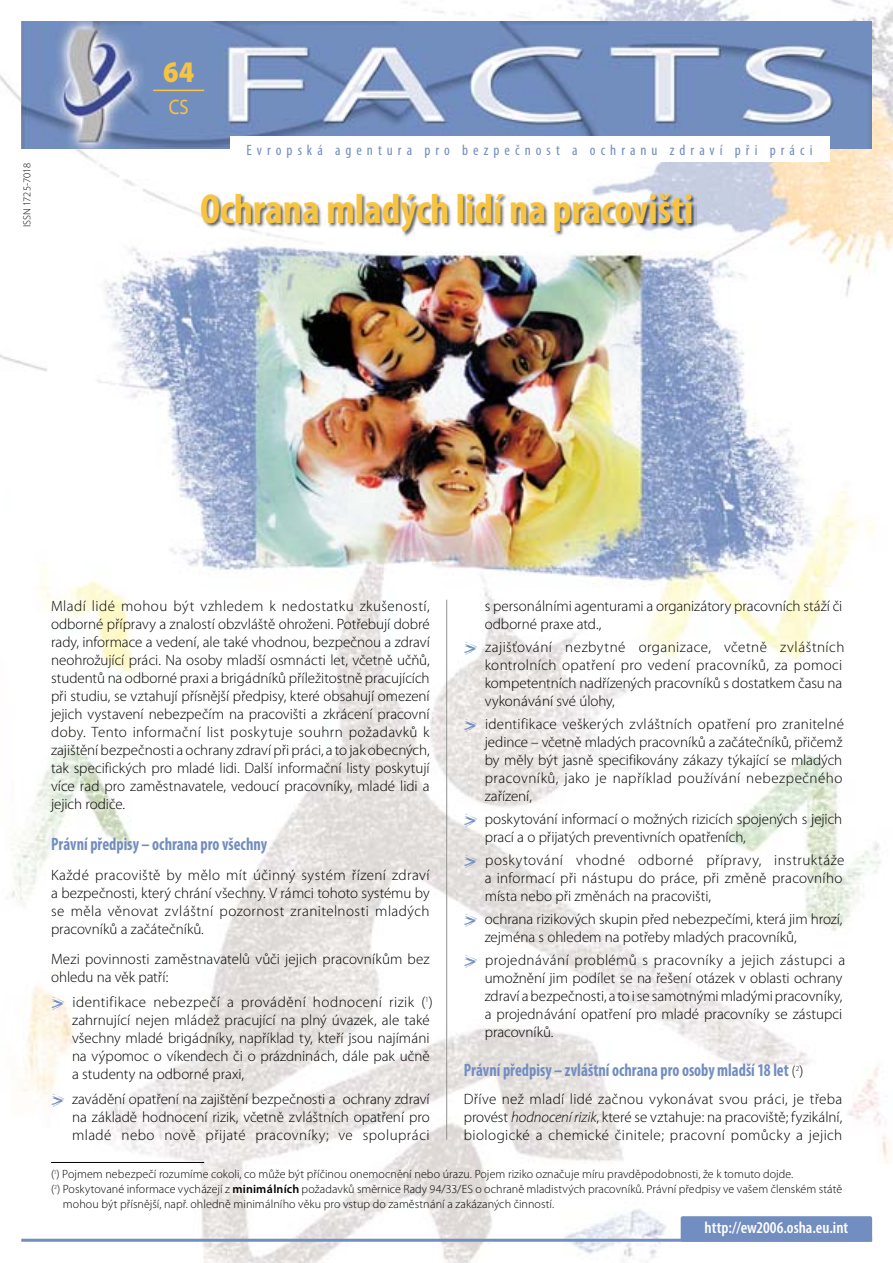
<style>
.page{position:relative;width:893px;height:1263px;background:#fff}
.page>*{position:absolute;margin:0;border:0;box-sizing:border-box;transform-origin:0 0}
.t1{font:700 condensed 42px "Myriad Pro";color:#f7c442}
.t2{font:900 30px "Myriad Pro";color:#f7c442;scale:.9 1}
.t3{font:21px "Myriad Pro";color:#f7c442;scale:.88 1}
.t4{font:700 condensed 18px "Myriad Pro";color:#728dbf;scale:.9 1}
.t5{font:600 condensed 16.5px "Myriad Pro";color:#fff}
.t6{font:300 15px/18px "Myriad Pro";letter-spacing:.005em;color:#000}
.t7{font:condensed 15px "Myriad Pro";letter-spacing:.335em;color:#728dbf}
.t8{font:300 12px "Myriad Pro";letter-spacing:.005em;color:#000}
.t9{font:300 10.5px "Myriad Pro";color:#000}
.s1{font-weight:300;font-stretch:normal;font-size:15px;color:#000}
.s2{font-style:italic}
.s3{font-weight:600}
</style>
<div class="page">
<img style="left:0;top:0;width:892px;height:1263px">
<hr style="left:21px;top:1239px;width:851px;height:3px;background:#728dbf">
<img style="left:200px;top:193px;width:496px;height:44px">
<hr style="left:446px;top:600px;width:1px;height:540px;background:#909090">
<hr style="left:51px;top:1162px;width:153px;height:1px;background:#000">
<img style="left:21px;top:21px;width:850px;height:128px">
<div style="left:680px;top:1216px;width:192px;height:26px;background:#728dbf;border-radius:2px"></div>
<hr style="left:153px;top:90px;width:51px;height:1px;background:#f7c442">
<div style="left:230px;top:136px;width:599px;height:26px;background:#fff"></div>
<p class="t9" style="left:23px;top:227px;width:65px;rotate:-90deg">ISSN 1725-7018</p>
<h2 class="t2" style="left:163px;top:61px;width:36px">64</h2>
<h3 class="t3" style="left:169px;top:99px;width:24px">CS</h3>
<p class="t7" style="left:246px;top:144px;width:567px">Evropská agentura pro bezpečnost a ochranu zdraví při práci</p>
<h1 class="t1" style="left:200px;top:193px;width:495px">Ochrana mladých lidí na pracovišti</h1>
<p class="t6" style="left:51px;top:598px;width:380px;text-align:justify">Mladí lidé mohou být vzhledem k nedostatku zkušeností, odborné přípravy a znalostí obzvláště ohroženi. Potřebují dobré rady, informace a vedení, ale také vhodnou, bezpečnou a zdraví neohrožující práci. Na osoby mladší osmnácti let, včetně učňů, studentů na odborné praxi a brigádníků příležitostně pracujících při studiu, se vztahují přísnější předpisy, které obsahují omezení jejich vystavení nebezpečím na pracovišti a zkrácení pracovní doby. Tento informační list poskytuje souhrn požadavků k zajištění bezpečnosti a ochrany zdraví při práci, a to jak obecných, tak specifických pro mladé lidi. Další informační listy poskytují více rad pro zaměstnavatele, vedoucí pracovníky, mladé lidi a jejich rodiče.</p>
<p class="t4" style="left:51px;top:838px;width:241px">Právní předpisy – ochrana pro všechny</p>
<p class="t6" style="left:51px;top:867px;width:380px;text-align:justify">Každé pracoviště by mělo mít účinný systém řízení zdraví a bezpečnosti, který chrání všechny. V rámci tohoto systému by se měla věnovat zvláštní pozornost zranitelnosti mladých pracovníků a začátečníků.</p>
<p class="t6" style="left:51px;top:951px;width:380px">Mezi povinnosti zaměstnavatelů vůči jejich pracovníkům bez ohledu na věk patří:</p>
<p class="t6" style="left:72px;top:994px;width:362px;text-indent:-21px"><sub>&gt;</sub> identifikace nebezpečí a provádění hodnocení rizik (<sup>1</sup>) zahrnující nejen mládež pracující na plný úvazek, ale také všechny mladé brigádníky, například ty, kteří jsou najímáni na výpomoc o víkendech či o prázdninách, dále pak učně a studenty na odborné praxi,</p>
<p class="t6" style="left:72px;top:1091px;width:359px;text-align:justify;text-indent:-21px"><sub>&gt;</sub> zavádění opatření na zajištění bezpečnosti a ochrany zdraví na základě hodnocení rizik, včetně zvláštních opatření pro mladé nebo nově přijaté pracovníky; ve spolupráci</p>
<p class="t6" style="left:484px;top:598px;width:359px">s personálními agenturami a organizátory pracovních stáží či odborné praxe atd.,</p>
<p class="t6" style="left:484px;top:639px;width:361px;text-indent:-21px"><sub>&gt;</sub> zajišťování nezbytné organizace, včetně zvláštních kontrolních opatření pro vedení pracovníků, za pomoci kompetentních nadřízených pracovníků s dostatkem času na vykonávání své úlohy,</p>
<p class="t6" style="left:484px;top:716px;width:361px;text-align:justify;text-indent:-21px"><sub>&gt;</sub> identifikace veškerých zvláštních opatření pro zranitelné jedince – včetně mladých pracovníků a začátečníků, přičemž by měly být jasně specifikovány zákazy týkající se mladých pracovníků, jako je například používání nebezpečného zařízení,</p>
<p class="t6" style="left:484px;top:811px;width:359px;text-indent:-21px"><sub>&gt;</sub> poskytování informací o možných rizicích spojených s jejich prací a o přijatých preventivních opatřeních,</p>
<p class="t6" style="left:484px;top:852px;width:361px;text-indent:-21px"><sub>&gt;</sub> poskytování vhodné odborné přípravy, instruktáže a informací při nástupu do práce, při změně pracovního místa nebo při změnách na pracovišti,</p>
<p class="t6" style="left:484px;top:911px;width:359px;text-indent:-21px"><sub>&gt;</sub> ochrana rizikových skupin před nebezpečími, která jim hrozí, zejména s ohledem na potřeby mladých pracovníků,</p>
<p class="t6" style="left:484px;top:952px;width:362px;text-indent:-21px"><sub>&gt;</sub> projednávání problémů s pracovníky a jejich zástupci a umožnění jim podílet se na řešení otázek v oblasti ochrany zdraví a bezpečnosti, a to i se samotnými mladými pracovníky, a projednávání opatření pro mladé pracovníky se zástupci pracovníků.</p>
<p class="t4" style="left:463px;top:1063px;width:379px">Právní předpisy – zvláštní ochrana pro osoby mladší 18 let <span class="s1">(</span><sup>2</sup><span class="s1">)</span></p>
<p class="t6" style="left:463px;top:1091px;width:380px;text-align:justify">Dříve než mladí lidé začnou vykonávat svou práci, je třeba provést <span class="s2">hodnocení rizik</span>, které se vztahuje: na pracoviště; fyzikální, biologické a chemické činitele; pracovní pomůcky a jejich</p>
<p class="t8" style="left:51px;top:1169px;width:743px">(<sup>1</sup>) Pojmem nebezpečí rozumíme cokoli, co může být příčinou onemocnění nebo úrazu. Pojem riziko označuje míru pravděpodobnosti, že k tomuto dojde.</p>
<p class="t8" style="left:51px;top:1184px;width:792px">(<sup>2</sup>) Poskytované informace vycházejí z <span class="s3">minimálních</span> požadavků směrnice Rady 94/33/ES o ochraně mladistvých pracovníků. Právní předpisy ve vašem členském státě</p>
<p class="t8" style="left:63px;top:1199px;width:493px">mohou být přísnější, např. ohledně minimálního věku pro vstup do zaměstnání a zakázaných činností.</p>
<p class="t5" style="left:704px;top:1222px;width:145px">http://ew2006.osha.eu.int</p>
</div>
